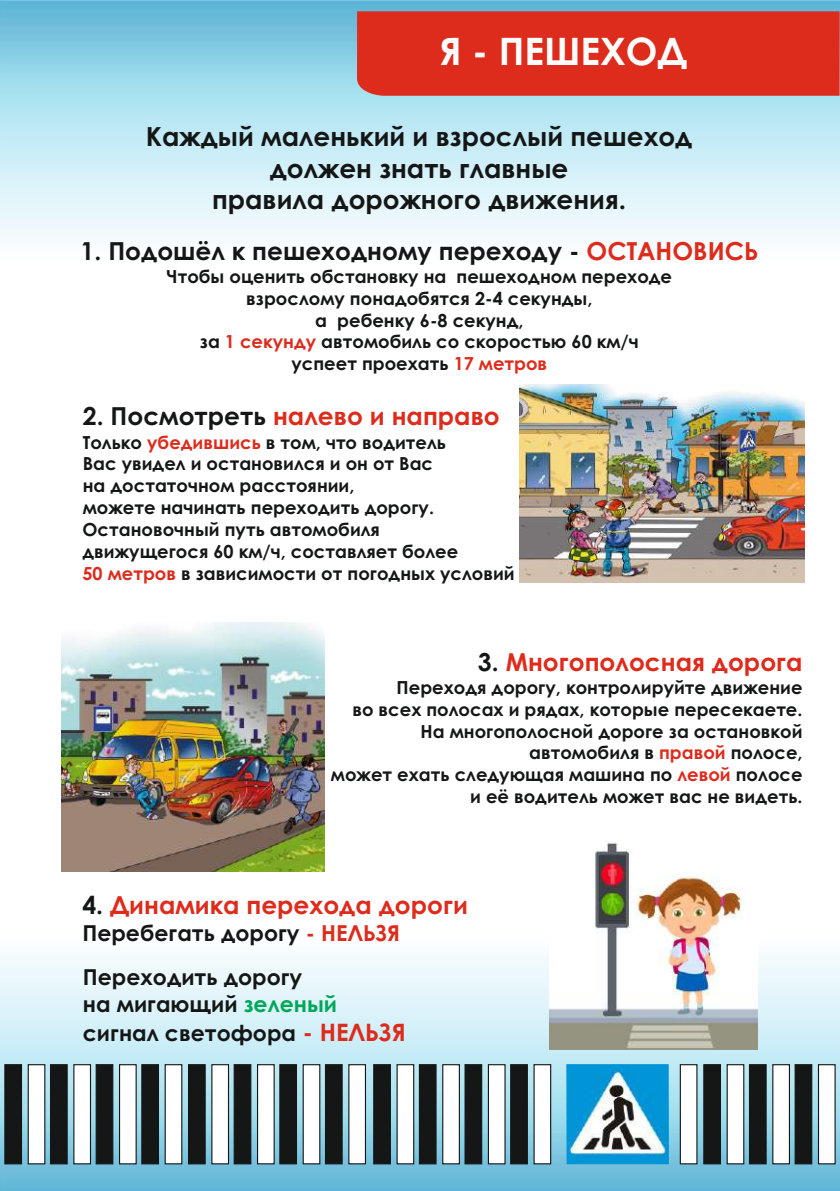
<style>
.page{position:relative;width:840px;height:1191px;background:#fff}
.page>*{position:absolute;margin:0;border:0;box-sizing:border-box;transform-origin:0 0}
.t1{font:700 37.8px "Century Gothic";color:#fff}
.t2{font:700 26.2px/31.8px "Century Gothic";color:#151616;text-align:center}
.t3{font:700 24.8px "Century Gothic";color:#dd2b1c}
.t4{font:700 24.8px "Century Gothic";color:#151616}
.t5{font:700 22px/44px "Century Gothic";color:#151616}
.t6{font:700 18px/21.8px "Century Gothic";color:#151616}
.s1{color:#dd2b1c}
.s2{color:#151616}
.s3{color:#00a759}
.s4{font-size:24px;color:#dd2b1c}
</style>
<div class="page">
<img style="left:0;top:673px;width:839px;height:518px">
<img style="left:0;top:0;width:839px;height:523px">
<div style="left:4px;top:1064px;width:18px;height:100px;background:#151616;border:1px solid #151616"></div>
<div style="left:28px;top:1064px;width:17px;height:100px;background:#fff;border:1px solid #151616"></div>
<div style="left:50px;top:1064px;width:18px;height:100px;background:#151616;border:1px solid #151616"></div>
<div style="left:73px;top:1064px;width:18px;height:100px;background:#fff;border:1px solid #151616"></div>
<div style="left:96px;top:1064px;width:17px;height:100px;background:#151616"></div>
<div style="left:119px;top:1064px;width:18px;height:100px;background:#fff;border:1px solid #151616"></div>
<div style="left:141px;top:1064px;width:18px;height:100px;background:#151616;border:1px solid #151616"></div>
<div style="left:164px;top:1064px;width:18px;height:100px;background:#fff;border:1px solid #151616"></div>
<div style="left:188px;top:1064px;width:17px;height:100px;background:#151616"></div>
<div style="left:211px;top:1064px;width:18px;height:100px;background:#fff;border:1px solid #151616"></div>
<div style="left:233px;top:1064px;width:18px;height:100px;background:#151616;border:1px solid #151616"></div>
<div style="left:257px;top:1064px;width:17px;height:100px;background:#fff;border:1px solid #151616"></div>
<div style="left:279px;top:1064px;width:18px;height:100px;background:#151616;border:1px solid #151616"></div>
<div style="left:302px;top:1064px;width:18px;height:100px;background:#fff;border:1px solid #151616"></div>
<div style="left:325px;top:1064px;width:17px;height:100px;background:#151616"></div>
<div style="left:348px;top:1064px;width:18px;height:100px;background:#fff;border:1px solid #151616"></div>
<div style="left:373px;top:1064px;width:18px;height:100px;background:#151616;border:1px solid #151616"></div>
<div style="left:396px;top:1064px;width:18px;height:100px;background:#fff;border:1px solid #151616"></div>
<div style="left:418px;top:1064px;width:18px;height:100px;background:#151616;border:1px solid #151616"></div>
<div style="left:442px;top:1064px;width:17px;height:100px;background:#fff;border:1px solid #151616"></div>
<div style="left:464px;top:1064px;width:18px;height:100px;background:#151616;border:1px solid #151616"></div>
<div style="left:487px;top:1064px;width:18px;height:100px;background:#fff;border:1px solid #151616"></div>
<div style="left:510px;top:1064px;width:17px;height:100px;background:#151616;border:1px solid #151616"></div>
<div style="left:533px;top:1064px;width:18px;height:100px;background:#fff;border:1px solid #151616"></div>
<img style="left:566px;top:1064px;width:102px;height:100px">
<div style="left:702px;top:1064px;width:18px;height:100px;background:#151616;border:1px solid #151616"></div>
<div style="left:726px;top:1064px;width:18px;height:100px;background:#fff;border:1px solid #151616"></div>
<div style="left:748px;top:1064px;width:18px;height:100px;background:#151616;border:1px solid #151616"></div>
<div style="left:771px;top:1064px;width:18px;height:100px;background:#fff;border:1px solid #151616"></div>
<div style="left:794px;top:1064px;width:17px;height:100px;background:#151616;border:1px solid #151616"></div>
<div style="left:817px;top:1064px;width:18px;height:100px;background:#fff;border:1px solid #151616"></div>
<div style="left:679px;top:1064px;width:18px;height:100px;background:#fff;border:1px solid #151616"></div>
<img style="left:61px;top:622px;width:263px;height:249px">
<img style="left:519px;top:384px;width:284px;height:199px">
<div style="left:357px;top:11px;width:482px;height:85px;background:#dd2b1c"></div>
<img style="left:549px;top:841px;width:208px;height:208px">
<h1 class="t1" style="left:439px;top:37px;width:249px">Я - ПЕШЕХОД</h1>
<h2 class="t2" style="left:146px;top:123px;width:548px">Каждый маленький и взрослый пешеход должен знать главные<br>правила дорожного движения.</h2>
<h3 class="t4" style="left:81px;top:241px;width:678px">1. Подошёл к пешеходному переходу - <span class="s1">ОСТАНОВИСЬ</span></h3>
<p class="t6" style="left:166px;top:267px;width:506px;text-align:center">Чтобы оценить обстановку на пешеходном переходе взрослому понадобятся 2-4 секунды,<br>а ребенку 6-8 секунд,<br>за <span class="s1">1 секунду</span> автомобиль со скоростью 60 км/ч успеет проехать <span class="s1">17 метров</span></p>
<h3 class="t3" style="left:83px;top:406px;width:418px"><span class="s2">2. Посмотреть</span> налево и направо</h3>
<p class="t6" style="left:83px;top:433px;width:364px">Только <span class="s1">убедившись</span> в том, что водитель Вас увидел и остановился и он от Вас на достаточном расстоянии,<br>можете начинать переходить дорогу.</p>
<p class="t6" style="left:82px;top:520px;width:433px">Остановочный путь автомобиля<br>движущегося 60 км/ч, составляет более<br><span class="s1">50 метров</span> в зависимости от погодных условий</p>
<h3 class="t3" style="left:477px;top:652px;width:326px"><span class="s2">3.</span> Многополосная дорога</h3>
<p class="t6" style="left:331px;top:678px;width:473px;text-align:right">Переходя дорогу, контролируйте движение<br>во всех полосах и рядах, которые пересекаете.<br>На многополосной дороге за остановкой автомобиля в <span class="s1">правой</span> полосе,<br>может ехать следующая машина по <span class="s1">левой</span> полосе и её водитель может вас не видеть.</p>
<h3 class="t3" style="left:82px;top:895px;width:387px"><span class="s2">4.</span> Динамика перехода дороги</h3>
<p class="t5" style="left:82px;top:913px;width:319px">Перебегать дорогу <span class="s1">- НЕЛЬЗЯ<br></span>Переходить дорогу</p>
<p class="t5" style="left:83px;top:991px;width:324px;line-height:28.6px">на мигающий <span class="s3">зеленый </span>сигнал светофора <span class="s4">- НЕЛЬЗЯ</span></p>
</div>
